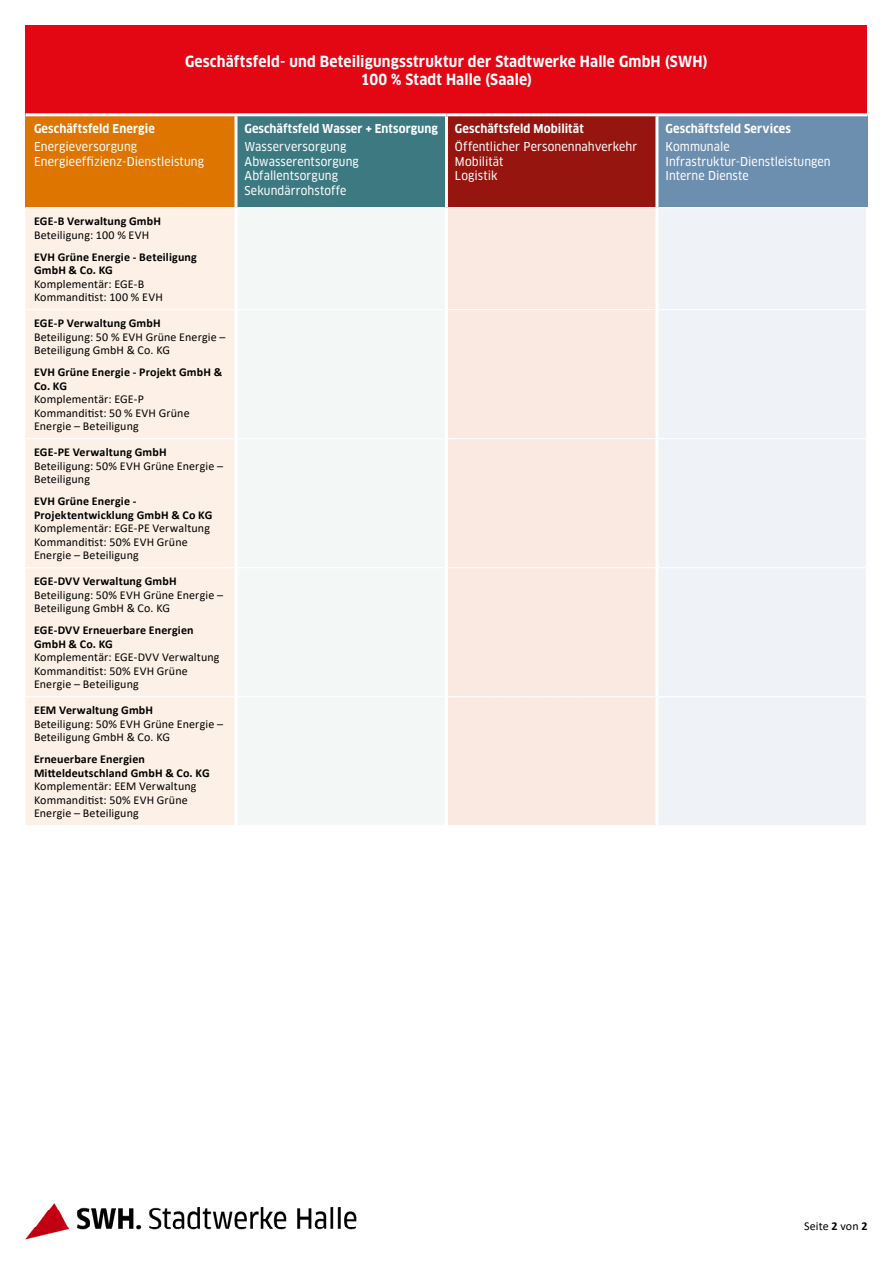
<style>
.page{position:relative;width:893px;height:1263px;background:#fff}
.page>*{position:absolute;margin:0;border:0;box-sizing:border-box;transform-origin:0 0}
.t1{font:700 15px/18px "Clan OT Narr";letter-spacing:.01em;color:#fff;text-align:center}
.t2{font:12px/13.5px "Calibri";letter-spacing:.01em;color:#000}
.t3{font:700 12px/13.5px "Calibri";letter-spacing:.015em;color:#000}
.t4{font:12px/14.4px "Clan OT Narr News";letter-spacing:.01em;color:#fff}
.t5{font:700 12px "Clan OT Narr";letter-spacing:.01em;color:#fff}
.s1{font-weight:700}
</style>
<div class="page">
<img style="left:25px;top:1203px;width:332px;height:37px">
<div style="left:26px;top:26px;width:841px;height:89px;background:#e30613"></div>
<div style="left:26px;top:115px;width:210px;height:93px;background:#dd7500"></div>
<div style="left:236px;top:115px;width:210px;height:93px;background:#3d7981"></div>
<div style="left:446px;top:115px;width:211px;height:93px;background:#96150e"></div>
<div style="left:657px;top:115px;width:210px;height:93px;background:#6c8eaf"></div>
<div style="left:26px;top:208px;width:208px;height:617px;background:#fdf1e7"></div>
<div style="left:238px;top:208px;width:207px;height:617px;background:#f3f8f7"></div>
<div style="left:448px;top:208px;width:207px;height:617px;background:#f9e9e1"></div>
<div style="left:659px;top:208px;width:207px;height:617px;background:#eff3f8"></div>
<svg style="left:26px;top:207px;width:842px;height:1px"></svg>
<svg style="left:26px;top:309px;width:840px;height:1px"></svg>
<svg style="left:26px;top:438px;width:840px;height:1px"></svg>
<svg style="left:26px;top:567px;width:840px;height:1px"></svg>
<svg style="left:26px;top:696px;width:840px;height:1px"></svg>
<hr style="left:234px;top:116px;width:3px;height:92px;background:#fff">
<hr style="left:445px;top:116px;width:3px;height:92px;background:#fff">
<hr style="left:655px;top:116px;width:3px;height:92px;background:#fff">
<hr style="left:234px;top:208px;width:3px;height:102px;background:#fff">
<hr style="left:445px;top:208px;width:3px;height:102px;background:#fff">
<hr style="left:655px;top:208px;width:3px;height:102px;background:#fff">
<hr style="left:234px;top:310px;width:3px;height:129px;background:#fff">
<hr style="left:445px;top:310px;width:3px;height:129px;background:#fff">
<hr style="left:655px;top:310px;width:3px;height:129px;background:#fff">
<hr style="left:234px;top:439px;width:3px;height:129px;background:#fff">
<hr style="left:445px;top:439px;width:3px;height:129px;background:#fff">
<hr style="left:655px;top:439px;width:3px;height:129px;background:#fff">
<hr style="left:234px;top:568px;width:3px;height:129px;background:#fff">
<hr style="left:445px;top:568px;width:3px;height:129px;background:#fff">
<hr style="left:655px;top:568px;width:3px;height:129px;background:#fff">
<hr style="left:26px;top:113px;width:210px;height:3px;background:#fff">
<hr style="left:236px;top:113px;width:210px;height:3px;background:#fff">
<hr style="left:446px;top:113px;width:211px;height:3px;background:#fff">
<hr style="left:657px;top:113px;width:210px;height:3px;background:#fff">
<p class="t1" style="left:185px;top:53px;width:524px">Geschäftsfeld- und Beteiligungsstruktur der Stadtwerke Halle GmbH (SWH)<br>100 % Stadt Halle (Saale)</p>
<p class="t5" style="left:34px;top:121px;width:122px">Geschäftsfeld Energie</p>
<p class="t4" style="left:34px;top:140px;width:171px">Energieversorgung<br>Energieeffizienz-Dienstleistung</p>
<p class="t3" style="left:34px;top:214px;width:129px">EGE-B Verwaltung GmbH</p>
<p class="t2" style="left:34px;top:228px;width:117px">Beteiligung: 100 % EVH</p>
<p class="t3" style="left:34px;top:250px;width:164px">EVH Grüne Energie - Beteiligung<br>GmbH &amp; Co. KG</p>
<p class="t2" style="left:34px;top:277px;width:130px">Komplementär: EGE-B<br>Kommanditist: 100 % EVH</p>
<p class="t3" style="left:34px;top:316px;width:128px">EGE-P Verwaltung GmbH</p>
<p class="t2" style="left:34px;top:330px;width:193px">Beteiligung: 50 % EVH Grüne Energie –<br>Beteiligung GmbH &amp; Co. KG</p>
<p class="t3" style="left:34px;top:365px;width:190px">EVH Grüne Energie - Projekt GmbH &amp;<br>Co. KG</p>
<p class="t2" style="left:34px;top:392px;width:157px">Komplementär: EGE-P<br>Kommanditist: 50 % EVH Grüne<br>Energie – Beteiligung</p>
<p class="t3" style="left:34px;top:445px;width:134px">EGE-PE Verwaltung GmbH</p>
<p class="t2" style="left:34px;top:459px;width:191px">Beteiligung: 50% EVH Grüne Energie –<br>Beteiligung</p>
<p class="t3" style="left:34px;top:494px;width:180px">EVH Grüne Energie -<br>Projektentwicklung GmbH &amp; Co KG</p>
<p class="t2" style="left:34px;top:521px;width:178px">Komplementär: EGE-PE Verwaltung<br>Kommanditist: 50% EVH Grüne<br>Energie – Beteiligung</p>
<p class="t3" style="left:34px;top:574px;width:144px">EGE-DVV Verwaltung GmbH</p>
<p class="t2" style="left:34px;top:588px;width:191px">Beteiligung: 50% EVH Grüne Energie –<br>Beteiligung GmbH &amp; Co. KG</p>
<p class="t3" style="left:34px;top:623px;width:161px">EGE-DVV Erneuerbare Energien<br>GmbH &amp; Co. KG</p>
<p class="t2" style="left:34px;top:650px;width:187px">Komplementär: EGE-DVV Verwaltung<br>Kommanditist: 50% EVH Grüne<br>Energie – Beteiligung</p>
<p class="t3" style="left:34px;top:703px;width:121px">EEM Verwaltung GmbH</p>
<p class="t2" style="left:34px;top:717px;width:191px">Beteiligung: 50% EVH Grüne Energie –<br>Beteiligung GmbH &amp; Co. KG</p>
<p class="t3" style="left:34px;top:752px;width:177px">Erneuerbare Energien<br>Mitteldeutschland GmbH &amp; Co. KG</p>
<p class="t2" style="left:34px;top:779px;width:164px">Komplementär: EEM Verwaltung<br>Kommanditist: 50% EVH Grüne<br>Energie – Beteiligung</p>
<p class="t5" style="left:244px;top:121px;width:195px">Geschäftsfeld Wasser + Entsorgung</p>
<p class="t4" style="left:244px;top:140px;width:116px">Wasserversorgung<br>Abwasserentsorgung<br>Abfallentsorgung<br>Sekundärrohstoffe</p>
<p class="t5" style="left:455px;top:121px;width:130px">Geschäftsfeld Mobilität</p>
<p class="t4" style="left:455px;top:140px;width:184px">Öffentlicher Personennahverkehr<br>Mobilität<br>Logistik</p>
<p class="t5" style="left:665px;top:121px;width:127px">Geschäftsfeld Services</p>
<p class="t4" style="left:665px;top:140px;width:167px">Kommunale<br>Infrastruktur-Dienstleistungen<br>Interne Dienste</p>
<p class="t2" style="left:804px;top:1219px;width:65px">Seite <span class="s1">2</span> von <span class="s1">2</span></p>
</div>
